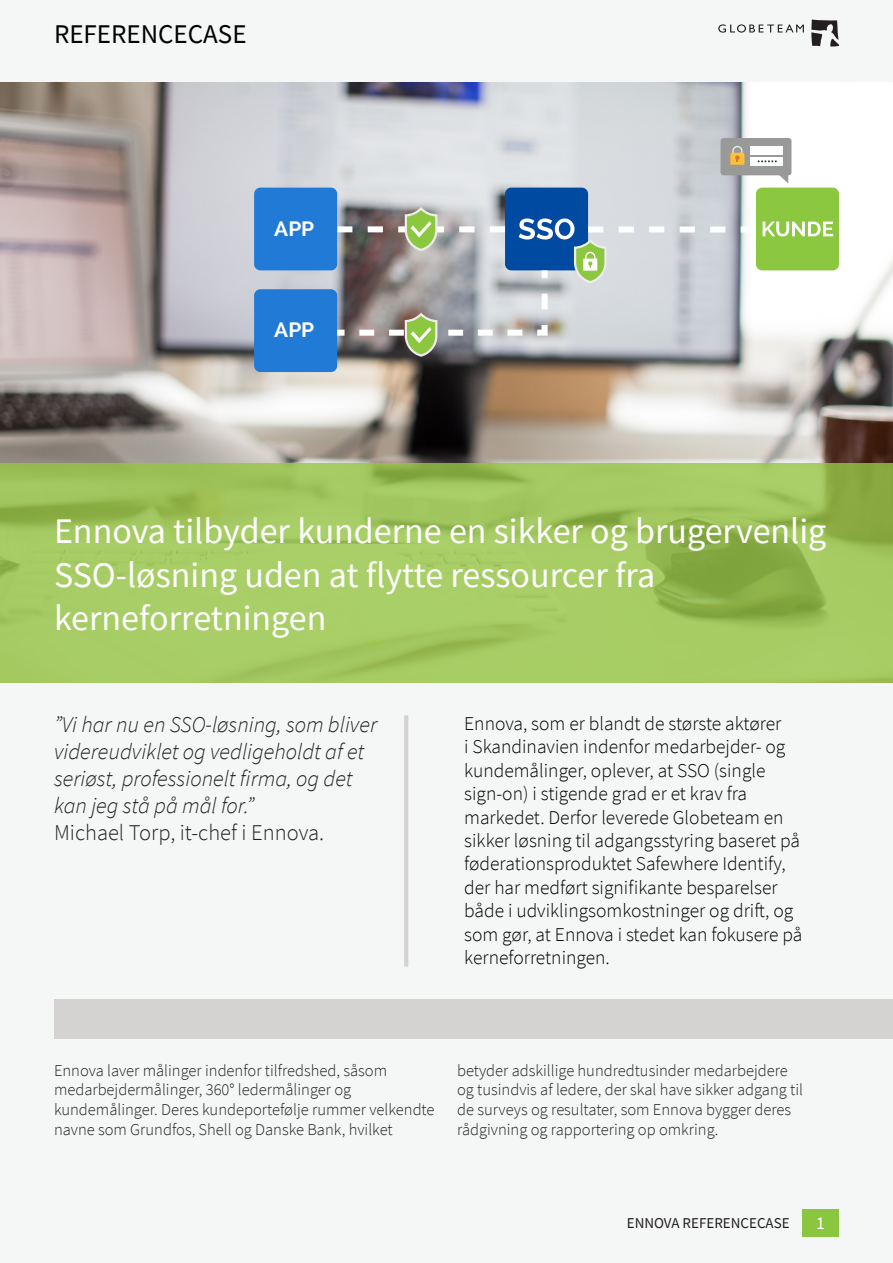
<style>
.page{position:relative;width:893px;height:1263px;background:#f5f7f7}
.page>*{position:absolute;margin:0;border:0;box-sizing:border-box;transform-origin:0 0}
.t1{font:36px/43.2px "Source Sans Pro";color:#fff}
.t2{font:27px "Source Sans Pro";color:#000}
.t3{font:italic 300 22.5px/27px "Source Sans Pro";color:#231f20}
.t4{font:300 22.5px "Source Sans Pro";color:#231f20}
.t5{font:700 20.85px "Raleway";color:#fff}
.t6{font:300 19.5px/23.4px "Source Sans Pro";color:#000}
.t7{font:18px "Source Sans Pro";color:#fff}
.t8{font:300 16.5px/19.8px "Source Sans Pro";color:#231f20}
.t9{font:15px "Source Sans Pro";color:#231f20}
</style>
<div class="page">
<div style="left:802px;top:1209px;width:37px;height:27px;background:#8bc640"></div>
<svg style="left:811px;top:20px;width:28px;height:26px"></svg>
<svg style="left:718px;top:24px;width:86px;height:9px"></svg>
<img style="left:0;top:83px;width:893px;height:380px">
<svg style="left:0;top:463px;width:893px;height:219px;background:#a1c65e"></svg>
<hr style="left:404px;top:715px;width:4px;height:251px;background:#d4d3d2">
<div style="left:54px;top:999px;width:839px;height:40px;background:#d4d3d2"></div>
<div style="left:505px;top:188px;width:83px;height:82px;background:#004aa1;border-radius:6px"></div>
<div style="left:254px;top:188px;width:83px;height:82px;background:#217ad6;border-radius:6px"></div>
<div style="left:756px;top:188px;width:83px;height:82px;background:#8cc740;border-radius:6px"></div>
<svg style="left:762px;top:222px;width:71px;height:14px"></svg>
<div style="left:254px;top:289px;width:83px;height:83px;background:#217ad6;border-radius:6px"></div>
<div style="left:721px;top:138px;width:70px;height:37px;background:#999;border-radius:3px"></div>
<svg style="left:778px;top:175px;width:10px;height:8px"></svg>
<svg style="left:751px;top:146px;width:32px;height:19px"></svg>
<svg style="left:730px;top:145px;width:14px;height:20px"></svg>
<svg style="left:331px;top:207px;width:425px;height:150px;background:#a6afb6"></svg>
<h2 class="t2" style="left:54px;top:17px;width:194px">REFERENCECASE</h2>
<p class="t5" style="left:274px;top:216px;width:41px">APP</p>
<p class="t5" style="left:274px;top:318px;width:41px">APP</p>
<h1 class="t1" style="left:54px;top:509px;width:774px">Ennova tilbyder kunderne en sikker og brugervenlig<br>SSO-løsning uden at flytte ressourcer fra kerneforretningen</h1>
<p class="t3" style="left:54px;top:711px;width:325px">”Vi har nu en SSO-løsning, som bliver videreudviklet og vedligeholdt af et seriøst, professionelt firma, og det kan jeg stå på mål for.”</p>
<p class="t4" style="left:54px;top:819px;width:272px">Michael Torp, it-chef i Ennova.</p>
<p class="t6" style="left:464px;top:712px;width:340px">Ennova, som er blandt de største aktører<br>i Skandinavien indenfor medarbejder- og kundemålinger, oplever, at SSO (single sign-on) i stigende grad er et krav fra markedet. Derfor leverede Globeteam en sikker løsning til adgangsstyring baseret på føderationsproduktet Safewhere Identify, der har medført signifikante besparelser både i udviklingsomkostninger og drift, og som gør, at Ennova i stedet kan fokusere på kerneforretningen.</p>
<p class="t8" style="left:54px;top:1060px;width:382px">Ennova laver målinger indenfor tilfredshed, såsom medarbejdermålinger, 360° ledermålinger og kundemålinger. Deres kundeportefølje rummer velkendte navne som Grundfos, Shell og Danske Bank, hvilket</p>
<p class="t8" style="left:457px;top:1060px;width:347px">betyder adskillige hundredtusinder medarbejdere og tusindvis af ledere, der skal have sikker adgang til de surveys og resultater, som Ennova bygger deres rådgivning og rapportering op omkring.</p>
<p class="t9" style="left:627px;top:1213px;width:164px">ENNOVA REFERENCECASE</p>
<p class="t7" style="left:816px;top:1212px;width:10px">1</p>
</div>
